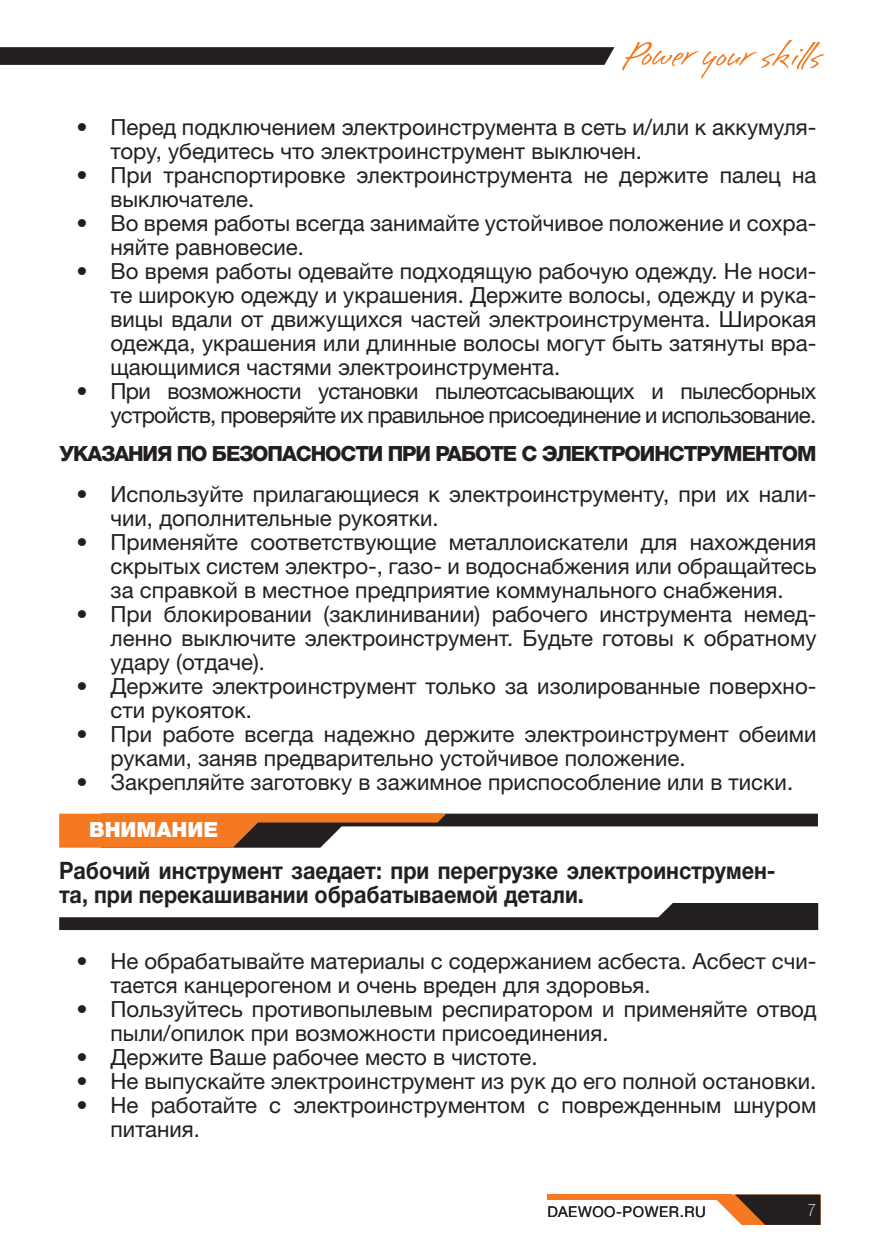
<style>
.page{position:relative;width:893px;height:1259px;background:#fff}
.page>*{position:absolute;margin:0;border:0;box-sizing:border-box;transform-origin:0 0}
.t1{font:700 24px/24px "Helvetica Neue LTW1 G";color:#231f20;scale:.9 1}
.t2{font:22.2px/24px "Helvetica Neue LTW1 G";color:#231f20}
.t3{font:22.2px/24px "Helvetica Neue LTW1 G";letter-spacing:-.03em;color:#231f20;text-align:right}
.t4{font:800 21px "Helvetica Neue LTW1 G";letter-spacing:-.05em;color:#231f20}
.t5{font:900 21px "Helvetica Neue Cyr";color:#fff}
.t6{font:100 condensed 17.1px "Helvetica Neue LTW1 G";color:#fff}
.t7{font:15px "Helvetica Neue LTW1 G";letter-spacing:.04em;color:#231f20}
</style>
<div class="page">
<svg style="left:712px;top:1194px;width:108px;height:30px;background:#6b4f3e"></svg>
<div style="left:547px;top:1194px;width:185px;height:5px;background:#f47921"></div>
<svg style="left:0;top:47px;width:614px;height:18px;background:#272324"></svg>
<svg style="left:622px;top:40px;width:202px;height:39px"></svg>
<svg style="left:59px;top:813px;width:759px;height:34px"></svg>
<svg style="left:59px;top:903px;width:759px;height:27px"></svg>
<p class="t2" style="left:111px;top:115px;width:707px;text-indent:-34px">• Перед подключением электроинструмента в сеть и/или к аккумуля&shy;тору, убедитесь что электроинструмент выключен.</p>
<p class="t2" style="left:111px;top:163px;width:707px;text-indent:-34px">• При транспортировке электроинструмента не держите палец на выключателе.</p>
<p class="t2" style="left:111px;top:211px;width:707px;text-indent:-34px">• Во время работы всегда занимайте устойчивое положение и сохра&shy;няйте равновесие.</p>
<p class="t2" style="left:111px;top:259px;width:707px;text-align:justify;text-indent:-34px">• Во время работы одевайте подходящую рабочую одежду. Не носи&shy;те широкую одежду и украшения. Держите волосы, одежду и рука&shy;вицы вдали от движущихся частей электроинструмента. Широкая одежда, украшения или длинные волосы могут быть затянуты вра&shy;щающимися частями электроинструмента.</p>
<p class="t3" style="left:77px;top:379px;width:741px">• При возможности установки пылеотсасывающих и пылесборных устройств, проверяйте их правильное присоединение и использование.</p>
<p class="t4" style="left:60px;top:441px;width:758px">УКАЗАНИЯ ПО БЕЗОПАСНОСТИ ПРИ РАБОТЕ С ЭЛЕКТРОИНСТРУМЕНТОМ</p>
<p class="t2" style="left:111px;top:482px;width:707px;text-indent:-34px">• Используйте прилагающиеся к электроинструменту, при их нали&shy;чии, дополнительные рукоятки.</p>
<p class="t2" style="left:111px;top:530px;width:707px;text-align:justify;text-indent:-34px">• Применяйте соответствующие металлоискатели для нахождения скрытых систем электро-, газо- и водоснабжения или обращайтесь за справкой в местное предприятие коммунального снабжения.</p>
<p class="t2" style="left:111px;top:602px;width:707px;text-align:justify;text-indent:-34px">• При блокировании (заклинивании) рабочего инструмента немед&shy;ленно выключите электроинструмент. Будьте готовы к обратному удару (отдаче).</p>
<p class="t2" style="left:111px;top:674px;width:707px;text-indent:-34px">• Держите электроинструмент только за изолированные поверхно&shy;сти рукояток.</p>
<p class="t2" style="left:111px;top:722px;width:707px;text-indent:-34px">• При работе всегда надежно держите электроинструмент обеими руками, заняв предварительно устойчивое положение.</p>
<p class="t2" style="left:77px;top:770px;width:718px">• Закрепляйте заготовку в зажимное приспособление или в тиски.</p>
<p class="t5" style="left:89px;top:818px;width:131px">ВНИМАНИЕ</p>
<p class="t1" style="left:59px;top:858px;width:798px">Рабочий инструмент заедает: при перегрузке электроинструмен&shy;та, при перекашивании обрабатываемой детали.</p>
<p class="t2" style="left:111px;top:948px;width:707px;text-indent:-34px">• Не обрабатывайте материалы с содержанием асбеста. Асбест счи&shy;тается канцерогеном и очень вреден для здоровья.</p>
<p class="t2" style="left:111px;top:996px;width:707px;text-indent:-34px">• Пользуйтесь противопылевым респиратором и применяйте отвод пыли/опилок при возможности присоединения.</p>
<p class="t2" style="left:77px;top:1044px;width:463px">• Держите Ваше рабочее место в чистоте.</p>
<p class="t2" style="left:77px;top:1068px;width:741px">• Не выпускайте электроинструмент из рук до его полной остановки.</p>
<p class="t2" style="left:111px;top:1092px;width:707px;text-indent:-34px">• Не работайте с электроинструментом с поврежденным шнуром питания.</p>
<p class="t7" style="left:547px;top:1202px;width:160px">DAEWOO-POWER.RU</p>
<p class="t6" style="left:808px;top:1200px;width:10px">7</p>
</div>
